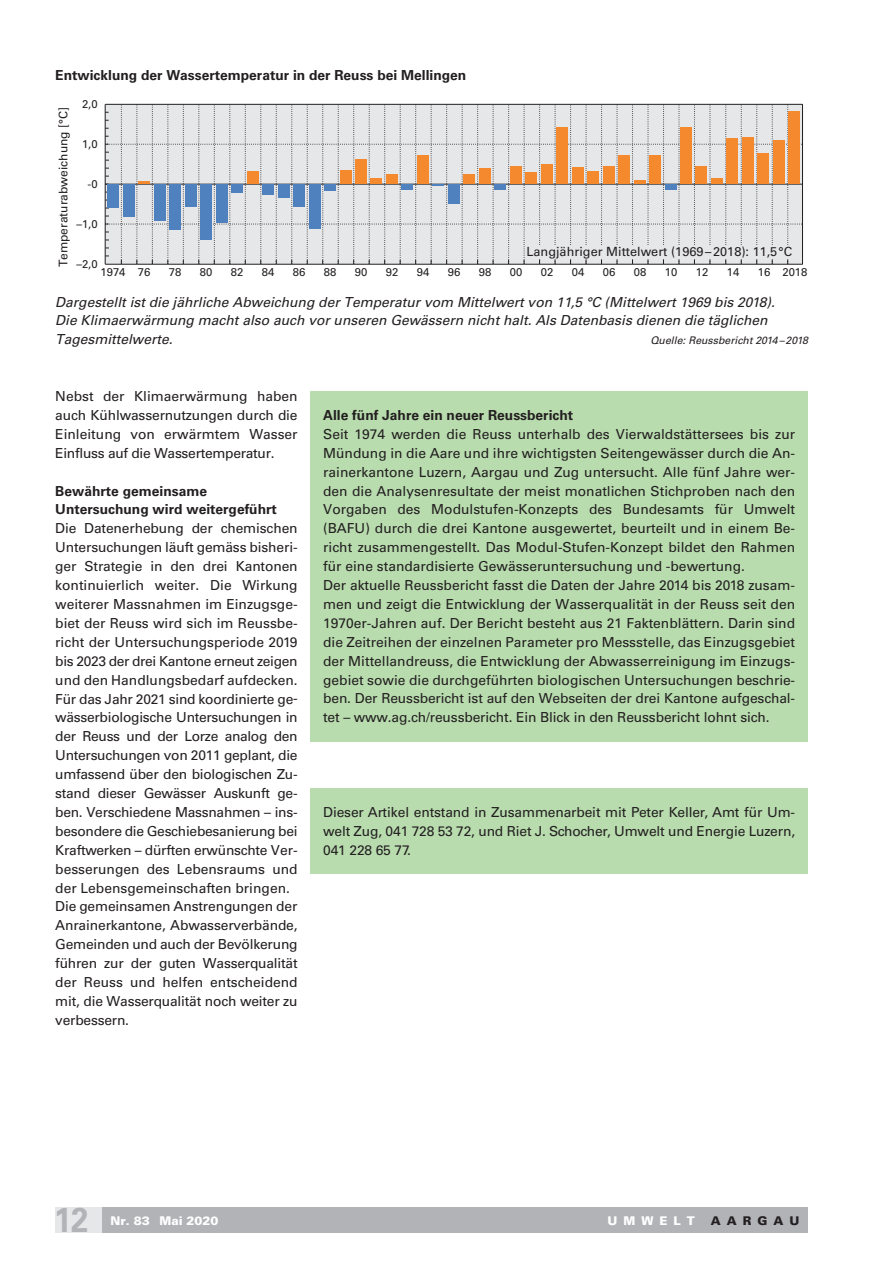
<style>
.page{position:relative;width:893px;height:1263px;background:#fff}
.page>*{position:absolute;margin:0;border:0;box-sizing:border-box;transform-origin:0 0}
.t1{font:700 34.5px "Univers LT Std";color:#b2b3b7;scale:.9 1}
.t2{font:13.8px/18.9px "Univers LT Std";color:#231f20;text-align:justify}
.t3{font:italic 13.8px/18.9px "Univers LT Std";color:#231f20}
.t4{font:700 13.8px/18.9px "Univers LT Std";color:#231f20}
.t5{font:12.75px "Univers LT Std";color:#231f20}
.t6{font:12px "Univers LT Std";color:#231f20}
.t7{font:900 12px "Univers LT Std";color:#fff}
.t8{font:900 12px "Univers LT Std";letter-spacing:.5em;color:#231f20}
.t9{font:11.25px "Univers LT Std";color:#231f20}
.t10{font:italic 10.5px "Univers LT Std";color:#231f20}
</style>
<div class="page">
<div style="left:102px;top:1207px;width:706px;height:26px;background:#b2b3b7"></div>
<div style="left:55px;top:1207px;width:47px;height:26px;background:#e6e7e9"></div>
<div style="left:310px;top:391px;width:498px;height:350px;background:#b8dcae"></div>
<div style="left:310px;top:788px;width:498px;height:86px;background:#b8dcae"></div>
<hr style="left:105px;top:264px;width:697px;height:1px;background:#231f20">
<hr style="left:802px;top:104px;width:1px;height:160px;background:#231f20">
<svg style="left:105px;top:104px;width:697px;height:160px;background:#d7d8db"></svg>
<div style="left:448px;top:184px;width:11px;height:20px;background:#4e81bd"></div>
<div style="left:464px;top:174px;width:11px;height:10px;background:#f5892e"></div>
<div style="left:479px;top:168px;width:11px;height:16px;background:#f5892e"></div>
<div style="left:495px;top:184px;width:11px;height:6px;background:#4e81bd"></div>
<div style="left:510px;top:166px;width:11px;height:18px;background:#f5892e"></div>
<div style="left:526px;top:172px;width:11px;height:12px;background:#f5892e"></div>
<div style="left:541px;top:164px;width:11px;height:20px;background:#f5892e"></div>
<div style="left:557px;top:127px;width:11px;height:57px;background:#f5892e"></div>
<div style="left:572px;top:167px;width:11px;height:17px;background:#f5892e"></div>
<div style="left:588px;top:171px;width:11px;height:13px;background:#f5892e"></div>
<div style="left:603px;top:166px;width:11px;height:18px;background:#f5892e"></div>
<div style="left:618px;top:156px;width:12px;height:28px;background:#f5892e"></div>
<hr style="left:634px;top:180px;width:11px;height:4px;background:#f5892e">
<div style="left:649px;top:155px;width:11px;height:29px;background:#f5892e"></div>
<div style="left:665px;top:184px;width:11px;height:6px;background:#4e81bd"></div>
<div style="left:680px;top:128px;width:11px;height:56px;background:#f5892e"></div>
<div style="left:696px;top:166px;width:11px;height:18px;background:#f5892e"></div>
<div style="left:711px;top:179px;width:11px;height:5px;background:#f5892e"></div>
<div style="left:727px;top:138px;width:11px;height:46px;background:#f5892e"></div>
<div style="left:742px;top:138px;width:11px;height:46px;background:#f5892e"></div>
<div style="left:758px;top:153px;width:11px;height:31px;background:#f5892e"></div>
<div style="left:773px;top:141px;width:11px;height:43px;background:#f5892e"></div>
<div style="left:789px;top:112px;width:11px;height:72px;background:#f5892e"></div>
<div style="left:526px;top:246px;width:271px;height:12px;background:#e6e7e9"></div>
<p class="t4" style="left:55px;top:66px;width:413px">Entwicklung der Wassertemperatur in der Reuss bei Mellingen</p>
<p class="t9" style="left:82px;top:98px;width:17px">2,0</p>
<p class="t6" style="left:56px;top:267px;width:162px;rotate:-90deg">Temperaturabweichung [°C]</p>
<p class="t9" style="left:82px;top:138px;width:17px">1,0</p>
<p class="t9" style="left:88px;top:178px;width:12px">-0</p>
<p class="t9" style="left:76px;top:217px;width:23px">–1,0</p>
<p class="t5" style="left:526px;top:244px;width:267px">Langjähriger Mittelwert (1969 –2018): 11,5°C</p>
<p class="t9" style="left:76px;top:257px;width:23px">–2,0</p>
<p class="t9" style="left:101px;top:266px;width:51px">1974 76</p>
<p class="t9" style="left:169px;top:266px;width:14px">78</p>
<p class="t9" style="left:200px;top:266px;width:14px">80</p>
<p class="t9" style="left:231px;top:266px;width:14px">82</p>
<p class="t9" style="left:262px;top:266px;width:14px">84</p>
<p class="t9" style="left:293px;top:266px;width:14px">86</p>
<p class="t9" style="left:324px;top:266px;width:14px">88</p>
<p class="t9" style="left:355px;top:266px;width:14px">90</p>
<p class="t9" style="left:386px;top:266px;width:14px">92</p>
<p class="t9" style="left:417px;top:266px;width:14px">94</p>
<p class="t9" style="left:448px;top:266px;width:14px">96</p>
<p class="t9" style="left:479px;top:266px;width:14px">98</p>
<p class="t9" style="left:510px;top:266px;width:14px">00</p>
<p class="t9" style="left:541px;top:266px;width:14px">02</p>
<p class="t9" style="left:572px;top:266px;width:14px">04</p>
<p class="t9" style="left:603px;top:266px;width:14px">06</p>
<p class="t9" style="left:634px;top:266px;width:14px">08</p>
<p class="t9" style="left:665px;top:266px;width:14px">10</p>
<p class="t9" style="left:696px;top:266px;width:14px">12</p>
<p class="t9" style="left:727px;top:266px;width:14px">14</p>
<p class="t9" style="left:758px;top:266px;width:51px">16 2018</p>
<p class="t3" style="left:55px;top:292px;width:721px">Dargestellt ist die jährliche Abweichung der Temperatur vom Mittelwert von 11,5 °C (Mittelwert 1969 bis 2018).<br>Die Klimaerwärmung macht also auch vor unseren Gewässern nicht halt. Als Datenbasis dienen die täglichen<br>Tagesmittelwerte.</p>
<p class="t10" style="left:650px;top:334px;width:159px">Quelle: Reussbericht 2014–2018</p>
<p class="t2" style="left:55px;top:387px;width:244px">Nebst der Klimaerwärmung haben auch Kühlwassernutzungen durch die Einleitung von erwärmtem Wasser Einfluss auf die Wassertemperatur.</p>
<p class="t4" style="left:55px;top:481px;width:223px">Bewährte gemeinsame<br>Untersuchung wird weitergeführt</p>
<p class="t2" style="left:55px;top:519px;width:244px;text-align:left">Die Datenerhebung der chemischen Untersuchungen läuft gemäss bisheri&shy;ger Strategie in den drei Kantonen kontinuierlich weiter. Die Wirkung weiterer Massnahmen im Einzugsge&shy;biet der Reuss wird sich im Reussbe&shy;richt der Untersuchungsperiode 2019 bis 2023 der drei Kantone erneut zeigen und den Handlungsbedarf aufdecken.<br>Für das Jahr 2021 sind koordinierte ge&shy;wässerbiologische Untersuchungen in der Reuss und der Lorze analog den Untersuchungen von 2011 geplant, die umfassend über den biologischen Zu&shy;stand dieser Gewässer Auskunft ge&shy;ben. Verschiedene Massnahmen – ins&shy;besondere die Geschiebesanierung bei Kraftwerken – dürften erwünschte Ver&shy;besserungen des Lebensraums und der Lebensgemeinschaften bringen.<br>Die gemeinsamen Anstrengungen der Anrainerkantone, Abwasserverbände, Gemeinden und auch der Bevölkerung führen zur der guten Wasserqualität der Reuss und helfen entscheidend mit, die Wasserqualität noch weiter zu verbessern.</p>
<p class="t4" style="left:323px;top:406px;width:252px">Alle fünf Jahre ein neuer Reussbericht</p>
<p class="t2" style="left:323px;top:425px;width:474px;text-align:left">Seit 1974 werden die Reuss unterhalb des Vierwaldstättersees bis zur Mündung in die Aare und ihre wichtigsten Seitengewässer durch die An&shy;rainerkantone Luzern, Aargau und Zug untersucht. Alle fünf Jahre wer&shy;den die Analysenresultate der meist monatlichen Stichproben nach den Vorgaben des Modulstufen-Konzepts des Bundesamts für Umwelt (BAFU) durch die drei Kantone ausgewertet, beurteilt und in einem Be&shy;richt zusammengestellt. Das Modul-Stufen-Konzept bildet den Rahmen für eine standardisierte Gewässeruntersuchung und -bewertung.<br>Der aktuelle Reussbericht fasst die Daten der Jahre 2014 bis 2018 zusam&shy;men und zeigt die Entwicklung der Wasserqualität in der Reuss seit den 1970er-Jahren auf. Der Bericht besteht aus 21 Faktenblättern. Darin sind die Zeitreihen der einzelnen Parameter pro Messstelle, das Einzugsgebiet der Mittellandreuss, die Entwicklung der Abwasserreinigung im Einzugs&shy;gebiet sowie die durchgeführten biologischen Untersuchungen beschrie&shy;ben. Der Reussbericht ist auf den Webseiten der drei Kantone aufgeschal&shy;tet – www.ag.ch/reussbericht. Ein Blick in den Reussbericht lohnt sich.</p>
<p class="t2" style="left:323px;top:803px;width:473px">Dieser Artikel entstand in Zusammenarbeit mit Peter Keller, Amt für Um&shy;welt Zug, 041 728 53 72, und Riet J. Schocher, Umwelt und Energie Luzern, 041 228 65 77.</p>
<h1 class="t1" style="left:54px;top:1200px;width:40px">12</h1>
<p class="t7" style="left:111px;top:1213px;width:110px">Nr. 83 Mai 2020</p>
<p class="t7" style="left:608px;top:1213px;width:89px">UMWELT</p>
<p class="t8" style="left:711px;top:1213px;width:90px">AARGAU</p>
</div>
